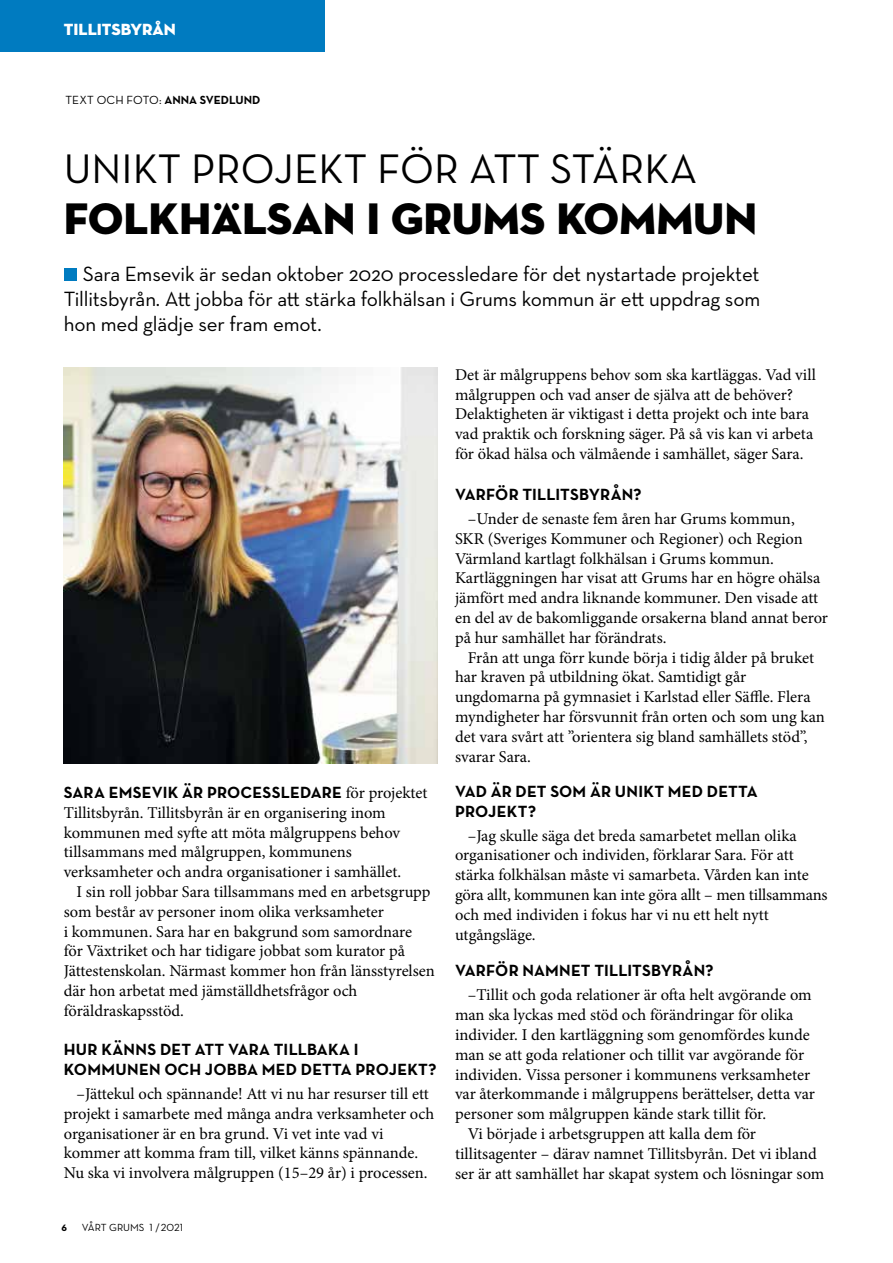
<style>
.page{position:relative;width:893px;height:1263px;background:#fff}
.page>*{position:absolute;margin:0;border:0;box-sizing:border-box;transform-origin:0 0}
.t1{font:45px "Neutraface Display Titling";color:#000}
.t2{font:42px "Neutraface Text";color:#000}
.t3{font:21px/25.2px "Neutraface Text";letter-spacing:-.01em;color:#000;text-align:justify}
.t4{font:16.5px/19.8px "Minion Pro";color:#000}
.t5{font:700 16.5px/19.8px "Neutraface Text";letter-spacing:.01em;color:#000}
.t6{font:16.5px "Neutraface Display Titling";color:#fff}
.t7{font:12px "Neutraface Text";letter-spacing:.01em;color:#000}
.t8{font:10.5px "Neutraface Text";color:#000}
.t9{font:700 10.5px "Neutraface Text";color:#000}
.s1{font-weight:700}
.s2{font-family:"Minion Pro";font-weight:400}
</style>
<div class="page">
<div style="left:0;top:0;width:324px;height:52px;background:#007bc0"></div>
<div style="left:64px;top:268px;width:13px;height:13px;background:#007bc0"></div>
<img style="left:64px;top:368px;width:374px;height:395px">
<p class="t6" style="left:64px;top:19px;width:113px">TILLITSBYRÅN</p>
<p class="t7" style="left:65px;top:92px;width:197px">TEXT OCH FOTO: <span class="s1">ANNA SVEDLUND</span></p>
<h2 class="t2" style="left:64px;top:142px;width:635px">UNIKT PROJEKT FÖR ATT STÄRKA</h2>
<h1 class="t1" style="left:64px;top:191px;width:695px">FOLKHÄLSAN I GRUMS KOMMUN</h1>
<p class="t3" style="left:64px;top:260px;width:698px;text-indent:19px">Sara Emsevik är sedan oktober 2020 processledare för det nystartade projektet Tillitsbyrån. Att jobba för att stärka folkhälsan i Grums kommun är ett uppdrag som hon med glädje ser fram emot.</p>
<p class="t5" style="left:64px;top:782px;width:365px">SARA EMSEVIK ÄR PROCESSLEDARE <span class="s2">för projektet</span></p>
<p class="t4" style="left:64px;top:803px;width:324px">Tillitsbyrån. Tillitsbyrån är en organisering inom</p>
<p class="t4" style="left:64px;top:822px;width:338px">kommunen med syfte att möta målgruppens behov</p>
<p class="t4" style="left:64px;top:842px;width:290px">tillsammans med målgruppen, kommunens</p>
<p class="t4" style="left:64px;top:862px;width:339px">verksamheter och andra organisationer i samhället.</p>
<p class="t4" style="left:77px;top:882px;width:355px">I sin roll jobbar Sara tillsammans med en arbetsgrupp</p>
<p class="t4" style="left:64px;top:902px;width:322px">som består av personer inom olika verksamheter</p>
<p class="t4" style="left:64px;top:921px;width:350px">i kommunen. Sara har en bakgrund som samordnare</p>
<p class="t4" style="left:64px;top:941px;width:343px">för Växtriket och har tidigare jobbat som kurator på</p>
<p class="t4" style="left:64px;top:961px;width:373px">Jättestenskolan. Närmast kommer hon från länsstyrelsen</p>
<p class="t4" style="left:64px;top:981px;width:295px">där hon arbetat med jämställdhetsfrågor och</p>
<p class="t4" style="left:64px;top:1001px;width:122px">föräldraskapsstöd.</p>
<p class="t5" style="left:64px;top:1039px;width:374px">HUR KÄNNS DET ATT VARA TILLBAKA I<br>KOMMUNEN OCH JOBBA MED DETTA PROJEKT?</p>
<p class="t4" style="left:64px;top:1084px;width:372px;text-indent:13px">–Jättekul och spännande! Att vi nu har resurser till ett projekt i samarbete med många andra verksamheter och organisationer är en bra grund. Vi vet inte vad vi kommer att komma fram till, vilket känns spännande.<br>Nu ska vi involvera målgruppen (15–29 år) i processen.</p>
<p class="t9" style="left:61px;top:1220px;width:7px">6</p>
<p class="t8" style="left:82px;top:1220px;width:103px">VÅRT GRUMS 1 / 2021</p>
<p class="t4" style="left:455px;top:365px;width:362px">Det är målgruppens behov som ska kartläggas. Vad vill målgruppen och vad anser de själva att de behöver?<br>Delaktigheten är viktigast i detta projekt och inte bara vad praktik och forskning säger. På så vis kan vi arbeta för ökad hälsa och välmående i samhället, säger Sara.</p>
<p class="t5" style="left:455px;top:484px;width:188px">VARFÖR TILLITSBYRÅN?</p>
<p class="t4" style="left:455px;top:509px;width:375px;text-indent:13px">–Under de senaste fem åren har Grums kommun,<br>SKR (Sveriges Kommuner och Regioner) och Region Värmland kartlagt folkhälsan i Grums kommun.<br>Kartläggningen har visat att Grums har en högre ohälsa jämfört med andra liknande kommuner. Den visade att en del av de bakomliggande orsakerna bland annat beror på hur samhället har förändrats.</p>
<p class="t4" style="left:455px;top:648px;width:371px;text-indent:13px">Från att unga förr kunde börja i tidig ålder på bruket har kraven på utbildning ökat. Samtidigt går ungdomarna på gymnasiet i Karlstad eller Säffle. Flera myndigheter har försvunnit från orten och som ung kan det vara svårt att ”orientera sig bland samhällets stöd”, svarar Sara.</p>
<p class="t5" style="left:455px;top:781px;width:304px">VAD ÄR DET SOM ÄR UNIKT MED DETTA<br>PROJEKT?</p>
<p class="t4" style="left:455px;top:825px;width:374px;text-indent:13px">–Jag skulle säga det breda samarbetet mellan olika organisationer och individen, förklarar Sara. För att stärka folkhälsan måste vi samarbeta. Vården kan inte göra allt, kommunen kan inte göra allt – men tillsammans och med individen i fokus har vi nu ett helt nytt utgångsläge.</p>
<p class="t5" style="left:455px;top:961px;width:260px">VARFÖR NAMNET TILLITSBYRÅN?</p>
<p class="t4" style="left:468px;top:985px;width:346px">–Tillit och goda relationer är ofta helt avgörande om</p>
<p class="t4" style="left:455px;top:1005px;width:340px">man ska lyckas med stöd och förändringar för olika</p>
<p class="t4" style="left:455px;top:1025px;width:356px">individer. I den kartläggning som genomfördes kunde</p>
<p class="t4" style="left:455px;top:1045px;width:351px">man se att goda relationer och tillit var avgörande för</p>
<p class="t4" style="left:455px;top:1064px;width:357px">individen. Vissa personer i kommunens verksamheter</p>
<p class="t4" style="left:455px;top:1084px;width:361px">var återkommande i målgruppens berättelser, detta var</p>
<p class="t4" style="left:455px;top:1104px;width:313px">personer som målgruppen kände stark tillit för.</p>
<p class="t4" style="left:468px;top:1124px;width:290px">Vi började i arbetsgruppen att kalla dem för</p>
<p class="t4" style="left:455px;top:1144px;width:363px">tillitsagenter – därav namnet Tillitsbyrån. Det vi ibland</p>
<p class="t4" style="left:455px;top:1163px;width:371px">ser är att samhället har skapat system och lösningar som</p>
</div>
